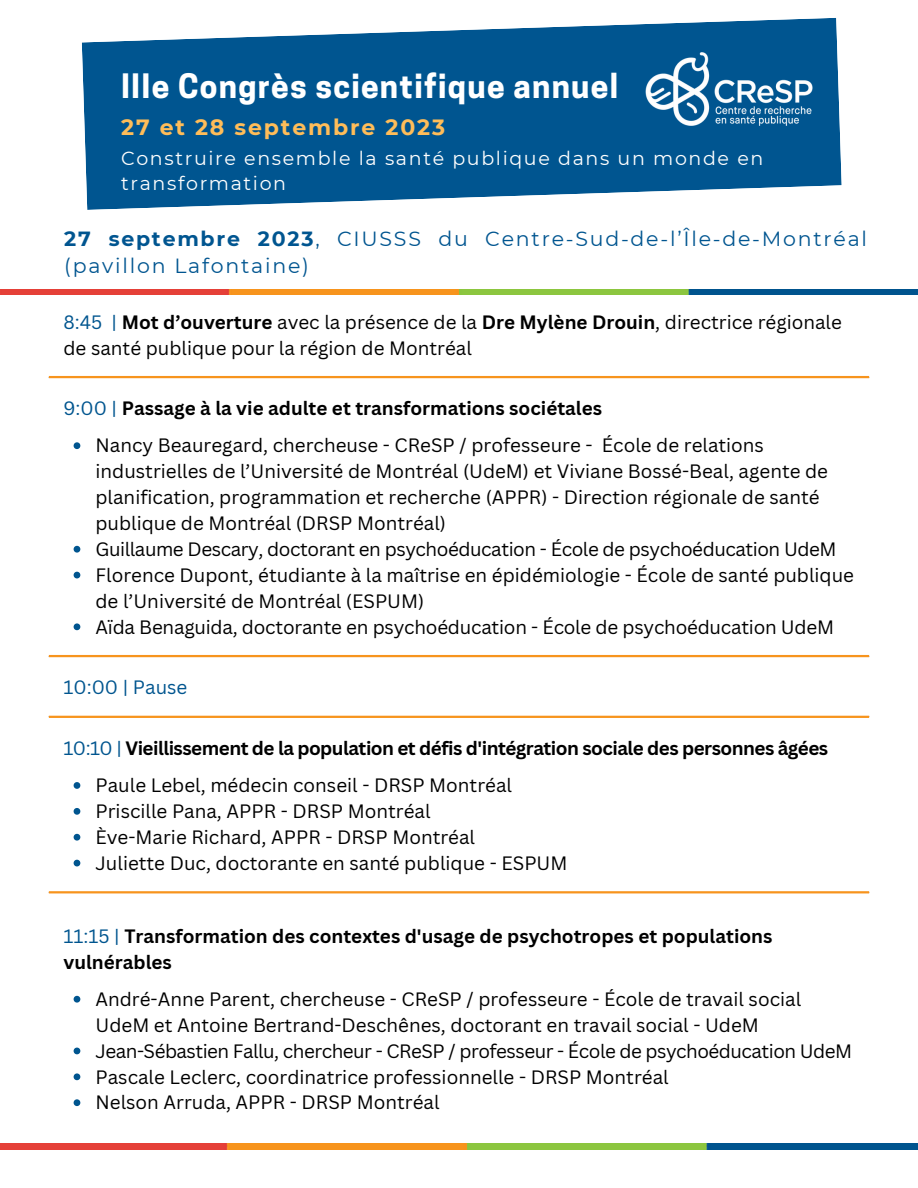
<style>
.page{position:relative;width:918px;height:1188px;background:#fff}
.page>*{position:absolute;margin:0;border:0;box-sizing:border-box;transform-origin:0 0}
.t1{font:700 31.65px "Cooper Hewitt";letter-spacing:.04em;color:#fff}
.t2{font:700 22.05px "Montserrat";letter-spacing:.085em;color:#ffbd59}
.t3{font:20.55px/27px "Montserrat";letter-spacing:.085em;color:#005590}
.t4{font:19.05px/24.8px "Montserrat";letter-spacing:.085em;color:#fff}
.t5{font:18.9px/25.8px "Canva Sans";color:#000}
.t6{font:18.9px "Canva Sans";letter-spacing:-.025em;color:#000}
.t7{font:700 18.9px/25.8px "Canva Sans";color:#000}
.t8{font:700 18.9px "Canva Sans";letter-spacing:-.03em;color:#000}
.t9{font:18.9px "Canva Sans";color:#00558f}
.s1{font-weight:700}
.s2{color:#00558f}
.s3{font-weight:400;color:#00558f}
</style>
<div class="page">
<svg style="left:74px;top:442px;width:6px;height:7px"></svg>
<svg style="left:74px;top:546px;width:6px;height:7px"></svg>
<svg style="left:74px;top:572px;width:6px;height:6px"></svg>
<svg style="left:74px;top:623px;width:6px;height:7px"></svg>
<svg style="left:74px;top:782px;width:6px;height:7px"></svg>
<svg style="left:74px;top:808px;width:6px;height:7px"></svg>
<svg style="left:74px;top:834px;width:6px;height:7px"></svg>
<svg style="left:74px;top:860px;width:6px;height:6px"></svg>
<svg style="left:74px;top:996px;width:6px;height:7px"></svg>
<svg style="left:74px;top:1048px;width:6px;height:6px"></svg>
<svg style="left:74px;top:1073px;width:6px;height:7px"></svg>
<svg style="left:74px;top:1099px;width:6px;height:7px"></svg>
<hr style="left:49px;top:376px;width:820px;height:2px;background:#f7941d">
<hr style="left:49px;top:655px;width:820px;height:2px;background:#f7941d">
<hr style="left:49px;top:716px;width:820px;height:2px;background:#f7941d">
<hr style="left:49px;top:891px;width:820px;height:2px;background:#f7941d">
<svg style="left:82px;top:18px;width:760px;height:192px;fill:#005590"></svg>
<img style="left:626px;top:30px;width:207px;height:118px">
<img style="left:0;top:289px;width:918px;height:6px">
<img style="left:0;top:1144px;width:918px;height:5px">
<p class="t1" style="left:121px;top:74px;width:498px">IIIe Congrès scientifique annuel</p>
<p class="t2" style="left:121px;top:113px;width:325px">27 et 28 septembre 2023</p>
<p class="t4" style="left:121px;top:146px;width:644px">Construire ensemble la santé publique dans un monde en transformation</p>
<p class="t3" style="left:64px;top:225px;width:804px"><span class="s1">27 septembre 2023</span>, CIUSSS du Centre-Sud-de-l’Île-de-Montréal (pavillon Lafontaine)</p>
<p class="t5" style="left:63px;top:308px;width:780px"><span class="s2">8:45 |</span> <span class="s1">Mot d’ouverture</span> avec la présence de la <span class="s1">Dre Mylène Drouin</span>, directrice régionale de santé publique pour la région de Montréal</p>
<p class="t7" style="left:63px;top:395px;width:540px"><span class="s3">9:00 |</span> Passage à la vie adulte et transformations sociétales</p>
<p class="t5" style="left:96px;top:432px;width:734px">Nancy Beauregard, chercheuse - CReSP / professeure - École de relations industrielles de l’Université de Montréal (UdeM) et Viviane Bossé-Beal, agente de planification, programmation et recherche (APPR) - Direction régionale de santé publique de Montréal (DRSP Montréal)</p>
<p class="t6" style="left:96px;top:536px;width:743px">Guillaume Descary, doctorant en psychoéducation - École de psychoéducation UdeM</p>
<p class="t5" style="left:96px;top:562px;width:760px">Florence Dupont, étudiante à la maîtrise en épidémiologie - École de santé publique de l’Université de Montréal (ESPUM)</p>
<p class="t5" style="left:96px;top:613px;width:740px">Aïda Benaguida, doctorante en psychoéducation - École de psychoéducation UdeM</p>
<p class="t9" style="left:63px;top:674px;width:125px">10:00 | Pause</p>
<p class="t8" style="left:63px;top:735px;width:766px"><span class="s3">10:10 |</span> Vieillissement de la population et défis d'intégration sociale des personnes âgées</p>
<p class="t5" style="left:96px;top:772px;width:418px">Paule Lebel, médecin conseil - DRSP Montréal</p>
<p class="t5" style="left:96px;top:798px;width:336px">Priscille Pana, APPR - DRSP Montréal</p>
<p class="t5" style="left:96px;top:824px;width:381px">Ève-Marie Richard, APPR - DRSP Montréal</p>
<p class="t5" style="left:96px;top:850px;width:473px">Juliette Duc, doctorante en santé publique - ESPUM</p>
<p class="t7" style="left:63px;top:923px;width:711px"><span class="s3">11:15 |</span> Transformation des contextes d'usage de psychotropes et populations vulnérables</p>
<p class="t5" style="left:96px;top:986px;width:707px">André-Anne Parent, chercheuse - CReSP / professeure - École de travail social<br>UdeM et Antoine Bertrand-Deschênes, doctorant en travail social - UdeM</p>
<p class="t6" style="left:96px;top:1038px;width:758px">Jean-Sébastien Fallu, chercheur - CReSP / professeur - École de psychoéducation UdeM</p>
<p class="t5" style="left:96px;top:1063px;width:575px">Pascale Leclerc, coordinatrice professionnelle - DRSP Montréal</p>
<p class="t5" style="left:96px;top:1089px;width:346px">Nelson Arruda, APPR - DRSP Montréal</p>
</div>
